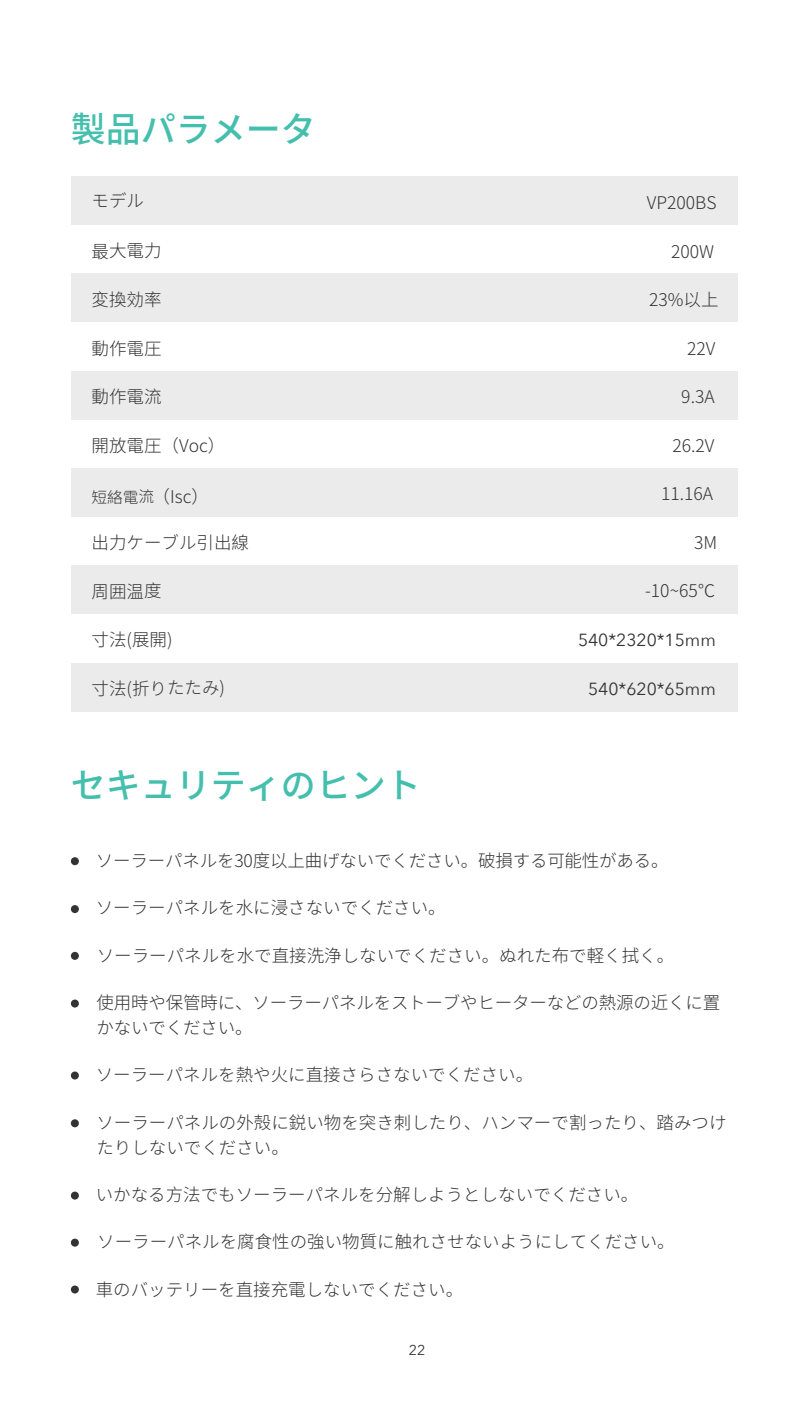
<style>
.page{position:relative;width:808px;height:1418px;background:#fff}
.page>*{position:absolute;margin:0;border:0;box-sizing:border-box;transform-origin:0 0}
.t1{font:500 35px "Source Han Sans CN";color:#45bfad}
.t2{font:300 17.5px/25px "Source Han Sans CN";color:#333334}
.t3{font:17.5px "Avenir Next";color:#333334}
.t4{font:300 15.5px "Source Han Sans CN";color:#333334}
.t5{font:14.25px "Avenir Next";color:#333334}
</style>
<div class="page">
<div style="left:71px;top:273px;width:666px;height:49px;background:#ebebeb"></div>
<div style="left:71px;top:468px;width:666px;height:49px;background:#ebebeb"></div>
<div style="left:71px;top:565px;width:666px;height:49px;background:#ebebeb"></div>
<div style="left:71px;top:371px;width:666px;height:48px;background:#ebebeb"></div>
<div style="left:71px;top:662px;width:666px;height:49px;background:#ebebeb"></div>
<div style="left:71px;top:176px;width:666px;height:49px;background:#ebebeb"></div>
<div style="left:71px;top:857px;width:8px;height:8px;background:#333334;border-radius:50%"></div>
<div style="left:71px;top:905px;width:8px;height:8px;background:#333334;border-radius:50%"></div>
<div style="left:71px;top:951px;width:8px;height:8px;background:#333334;border-radius:50%"></div>
<div style="left:71px;top:999px;width:8px;height:8px;background:#333334;border-radius:50%"></div>
<div style="left:71px;top:1071px;width:8px;height:8px;background:#333334;border-radius:50%"></div>
<div style="left:71px;top:1119px;width:8px;height:8px;background:#333334;border-radius:50%"></div>
<div style="left:71px;top:1191px;width:8px;height:8px;background:#333334;border-radius:50%"></div>
<div style="left:71px;top:1238px;width:8px;height:8px;background:#333334;border-radius:50%"></div>
<div style="left:71px;top:1285px;width:8px;height:8px;background:#333334;border-radius:50%"></div>
<h1 class="t1" style="left:71px;top:109px;width:246px">製品パラメータ</h1>
<p class="t2" style="left:92px;top:188px;width:54px">モデル</p>
<p class="t2" style="left:647px;top:191px;width:71px">VP200BS</p>
<p class="t2" style="left:92px;top:239px;width:72px">最大電力</p>
<p class="t2" style="left:92px;top:287px;width:72px">変換効率</p>
<p class="t2" style="left:92px;top:336px;width:72px">動作電圧</p>
<p class="t2" style="left:92px;top:384px;width:72px">動作電流</p>
<p class="t2" style="left:92px;top:433px;width:135px">開放電圧（Voc）</p>
<p class="t4" style="left:92px;top:488px;width:64px">短絡電流</p>
<p class="t2" style="left:92px;top:530px;width:159px">出力ケーブル引出線</p>
<p class="t2" style="left:92px;top:579px;width:72px">周囲温度</p>
<p class="t2" style="left:92px;top:627px;width:83px">寸法(展開)</p>
<p class="t2" style="left:92px;top:676px;width:135px">寸法(折りたたみ)</p>
<p class="t2" style="left:671px;top:239px;width:45px">200W</p>
<p class="t2" style="left:649px;top:288px;width:71px">23%以上</p>
<p class="t2" style="left:687px;top:336px;width:30px">22V</p>
<p class="t2" style="left:681px;top:384px;width:35px">9.3A</p>
<p class="t2" style="left:672px;top:433px;width:44px">26.2V</p>
<p class="t2" style="left:661px;top:481px;width:54px">11.16A</p>
<p class="t2" style="left:694px;top:530px;width:25px">3M</p>
<p class="t2" style="left:645px;top:578px;width:72px">-10~65℃</p>
<p class="t2" style="left:153px;top:484px;width:58px">（Isc）</p>
<p class="t3" style="left:578px;top:625px;width:139px">540*2320*15mm</p>
<p class="t3" style="left:588px;top:674px;width:129px">540*620*65mm</p>
<h1 class="t1" style="left:71px;top:765px;width:351px">セキュリティのヒント</h1>
<p class="t2" style="left:96px;top:848px;width:574px">ソーラーパネルを30度以上曲げないでください。破損する可能性がある。</p>
<p class="t2" style="left:96px;top:895px;width:351px">ソーラーパネルを水に浸さないでください。</p>
<p class="t2" style="left:97px;top:943px;width:579px">ソーラーパネルを水で直接洗浄しないでください。ぬれた布で軽く拭く。</p>
<p class="t2" style="left:96px;top:990px;width:625px">使用時や保管時に、ソーラーパネルをストーブやヒーターなどの熱源の近くに置かないでください。</p>
<p class="t2" style="left:96px;top:1062px;width:439px">ソーラーパネルを熱や火に直接さらさないでください。</p>
<p class="t2" style="left:96px;top:1110px;width:632px">ソーラーパネルの外殻に鋭い物を突き刺したり、ハンマーで割ったり、踏みつけたりしないでください。</p>
<p class="t2" style="left:96px;top:1182px;width:544px">いかなる方法でもソーラーパネルを分解しようとしないでください。</p>
<p class="t2" style="left:97px;top:1229px;width:579px">ソーラーパネルを腐食性の強い物質に触れさせないようにしてください。</p>
<p class="t2" style="left:96px;top:1277px;width:369px">車のバッテリーを直接充電しないでください。</p>
<p class="t5" style="left:409px;top:1337px;width:18px">22</p>
</div>
